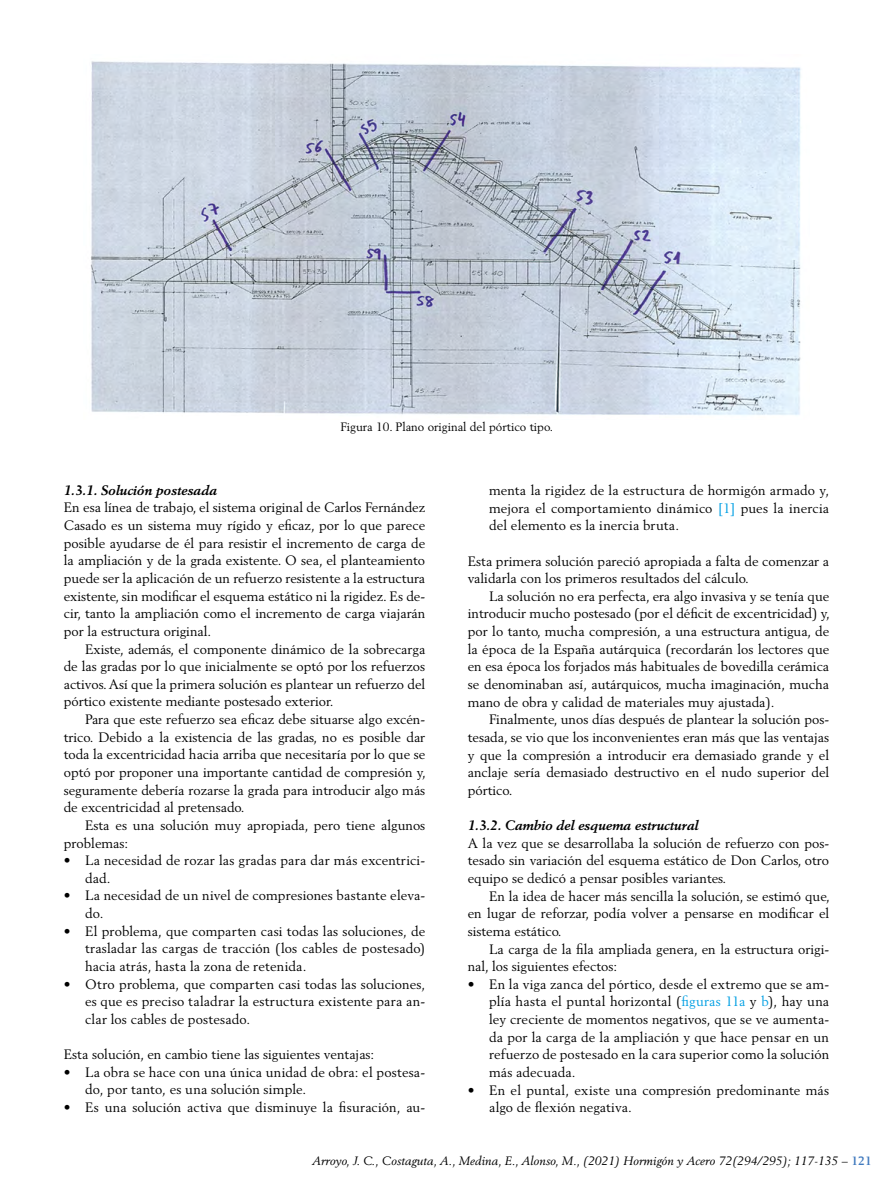
<style>
.page{position:relative;width:893px;height:1191px;background:#fff}
.page>*{position:absolute;margin:0;border:0;box-sizing:border-box;transform-origin:0 0}
.t1{font:13.5px/17.7px "Berling LT Std";color:#000;text-align:justify}
.t2{font:italic 700 13.5px "Berling LT Std";color:#000}
.t3{font:italic 12px "Berling LT Std";letter-spacing:.01em;color:#000}
.t4{font:12px "Berling LT Std";color:#000}
.s1{color:#009fe3}
.s2{font-weight:700;font-style:normal;color:#417abe}
</style>
<div class="page">
<img style="left:90px;top:61px;width:711px;height:354px">
<p class="t4" style="left:340px;top:419px;width:214px">Figura 10. Plano original del pórtico tipo.</p>
<p class="t2" style="left:64px;top:482px;width:155px">1.3.1. Solución postesada</p>
<p class="t1" style="left:64px;top:499px;width:363px">En esa línea de trabajo, el sistema original de Carlos Fernández Casado es un sistema muy rígido y eficaz, por lo que parece posible ayudarse de él para resistir el incremento de carga de la ampliación y de la grada existente. O sea, el planteamiento puede ser la aplicación de un refuerzo resistente a la estructura existente, sin modificar el esquema estático ni la rigidez. Es de&shy;cir, tanto la ampliación como el incremento de carga viajarán por la estructura original.</p>
<p class="t1" style="left:64px;top:640px;width:363px;text-indent:21px">Existe, además, el componente dinámico de la sobrecarga de las gradas por lo que inicialmente se optó por los refuerzos activos. Así que la primera solución es plantear un refuerzo del pórtico existente mediante postesado exterior.</p>
<p class="t1" style="left:64px;top:710px;width:364px;text-indent:21px">Para que este refuerzo sea eficaz debe situarse algo excén&shy;trico. Debido a la existencia de las gradas, no es posible dar toda la excentricidad hacia arriba que necesitaría por lo que se optó por proponer una importante cantidad de compresión y, seguramente debería rozarse la grada para introducir algo más de excentricidad al pretensado.</p>
<p class="t1" style="left:64px;top:816px;width:363px;text-indent:21px">Esta es una solución muy apropiada, pero tiene algunos problemas:</p>
<p class="t1" style="left:85px;top:851px;width:342px;text-indent:-21px">• La necesidad de rozar las gradas para dar más excentrici&shy;dad.</p>
<p class="t1" style="left:85px;top:886px;width:342px;text-indent:-21px">• La necesidad de un nivel de compresiones bastante eleva&shy;do.</p>
<p class="t1" style="left:85px;top:922px;width:342px;text-indent:-21px">• El problema, que comparten casi todas las soluciones, de trasladar las cargas de tracción (los cables de postesado) hacia atrás, hasta la zona de retenida.</p>
<p class="t1" style="left:85px;top:975px;width:342px;text-indent:-21px">• Otro problema, que comparten casi todas las soluciones, es que es preciso taladrar la estructura existente para an&shy;clar los cables de postesado.</p>
<p class="t1" style="left:64px;top:1045px;width:312px">Esta solución, en cambio tiene las siguientes ventajas:</p>
<p class="t1" style="left:85px;top:1063px;width:342px;text-indent:-21px">• La obra se hace con una única unidad de obra: el postesa&shy;do, por tanto, es una solución simple.</p>
<p class="t1" style="left:64px;top:1098px;width:363px">• Es una solución activa que disminuye la fisuración, au-</p>
<p class="t1" style="left:489px;top:481px;width:342px">menta la rigidez de la estructura de hormigón armado y, mejora el comportamiento dinámico <span class="s1">[1]</span> pues la inercia del elemento es la inercia bruta.</p>
<p class="t1" style="left:468px;top:552px;width:363px">Esta primera solución pareció apropiada a falta de comenzar a validarla con los primeros resultados del cálculo.</p>
<p class="t1" style="left:468px;top:587px;width:364px;text-indent:21px">La solución no era perfecta, era algo invasiva y se tenía que introducir mucho postesado (por el déficit de excentricidad) y, por lo tanto, mucha compresión, a una estructura antigua, de la época de la España autárquica (recordarán los lectores que en esa época los forjados más habituales de bovedilla cerámica se denominaban así, autárquicos, mucha imaginación, mucha mano de obra y calidad de materiales muy ajustada).</p>
<p class="t1" style="left:468px;top:710px;width:363px;text-indent:21px">Finalmente, unos días después de plantear la solución pos&shy;tesada, se vio que los inconvenientes eran más que las ventajas y que la compresión a introducir era demasiado grande y el anclaje sería demasiado destructivo en el nudo superior del pórtico.</p>
<p class="t2" style="left:468px;top:817px;width:232px">1.3.2. Cambio del esquema estructural</p>
<p class="t1" style="left:468px;top:834px;width:363px">A la vez que se desarrollaba la solución de refuerzo con pos&shy;tesado sin variación del esquema estático de Don Carlos, otro equipo se dedicó a pensar posibles variantes.</p>
<p class="t1" style="left:468px;top:887px;width:364px;text-indent:21px">En la idea de hacer más sencilla la solución, se estimó que, en lugar de reforzar, podía volver a pensarse en modificar el sistema estático.</p>
<p class="t1" style="left:468px;top:939px;width:363px;text-indent:21px">La carga de la fila ampliada genera, en la estructura origi&shy;nal, los siguientes efectos:</p>
<p class="t1" style="left:489px;top:975px;width:342px;text-indent:-21px">• En la viga zanca del pórtico, desde el extremo que se am&shy;plía hasta el puntal horizontal (<span class="s1">figuras 11a</span> y <span class="s1">b</span>), hay una ley creciente de momentos negativos, que se ve aumenta&shy;da por la carga de la ampliación y que hace pensar en un refuerzo de postesado en la cara superior como la solución más adecuada.</p>
<p class="t1" style="left:489px;top:1081px;width:342px;text-indent:-21px">• En el puntal, existe una compresión predominante más algo de flexión negativa.</p>
<p class="t3" style="left:312px;top:1153px;width:561px">Arroyo, J. C., Costaguta, A., Medina, E., Alonso, M., (2021) Hormigón y Acero 72(294/295); 117-135 – <span class="s2">121</span></p>
</div>
